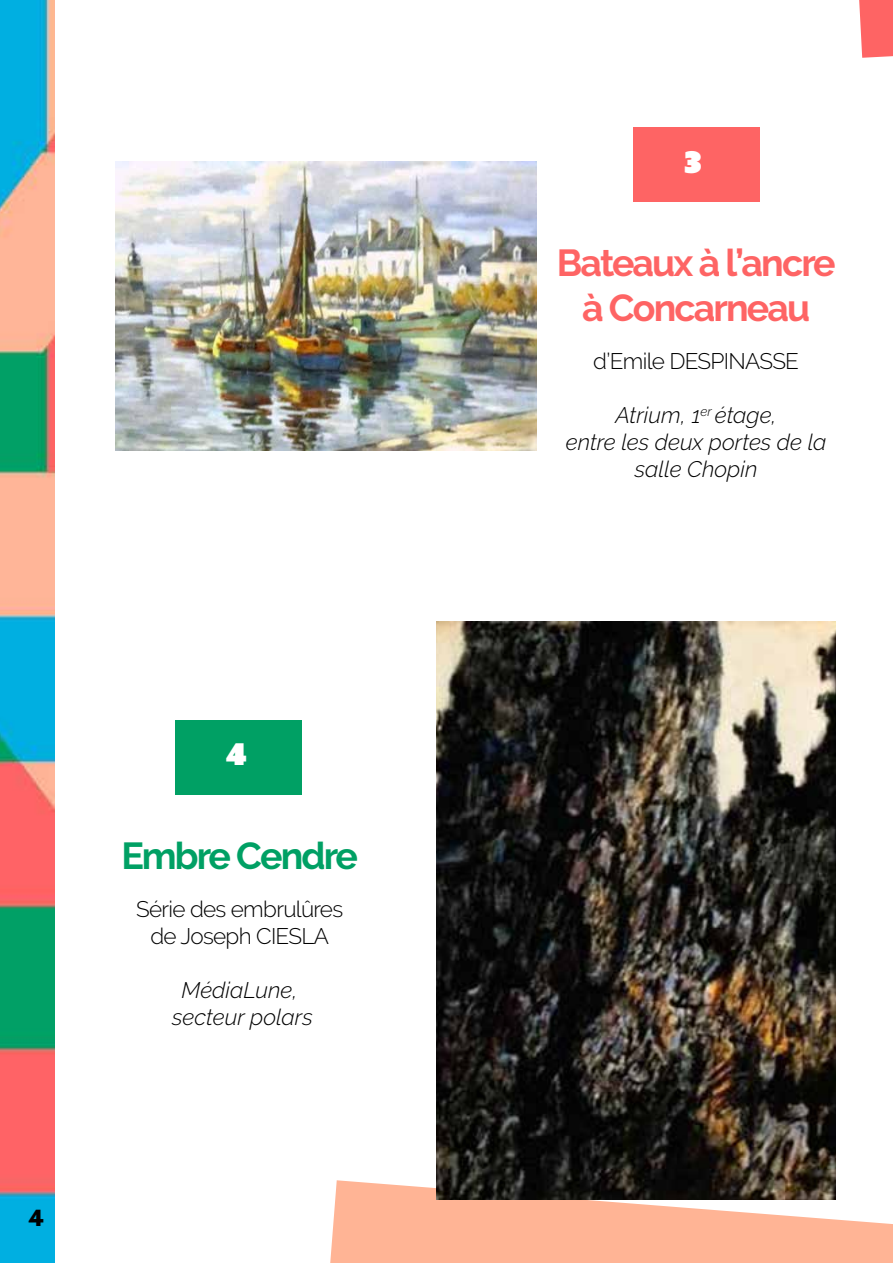
<style>
.page{position:relative;width:893px;height:1263px;background:#fff}
.page>*{position:absolute;margin:0;border:0;box-sizing:border-box;transform-origin:0 0}
.t1{font:700 37.5px/45px "Raleway";letter-spacing:-.05em;color:#fe6464;text-align:center}
.t2{font:700 37.5px "Raleway";letter-spacing:-.05em;color:#00a064}
.t3{font:30px "Azo Sans Uber";color:#fff}
.t4{font:italic 300 22.5px/27px "Raleway";color:#000;text-align:center}
.t5{font:300 22.5px/27px "Raleway";letter-spacing:-.03em;color:#000;text-align:center}
.t6{font:900 22.5px "Azo Sans";color:#000}
</style>
<div class="page">
<img style="left:0;top:0;width:54px;height:1263px">
<img style="left:115px;top:162px;width:421px;height:288px">
<div style="left:633px;top:128px;width:126px;height:74px;background:#fe6464"></div>
<div style="left:175px;top:720px;width:126px;height:75px;background:#00a064"></div>
<svg style="left:859px;top:0;width:34px;height:58px"></svg>
<svg style="left:330px;top:1180px;width:563px;height:83px;fill:#ffb495"></svg>
<img style="left:437px;top:621px;width:399px;height:578px">
<p class="t6" style="left:28px;top:1203px;width:17px">4</p>
<h2 class="t3" style="left:226px;top:734px;width:23px">4</h2>
<h1 class="t2" style="left:121px;top:834px;width:238px">Embre Cendre</h1>
<p class="t5" style="left:136px;top:895px;width:209px">Série des embrulûres de Joseph CIESLA</p>
<p class="t4" style="left:172px;top:976px;width:142px">MédiaLune, secteur polars</p>
<h2 class="t3" style="left:684px;top:142px;width:19px">3</h2>
<h1 class="t1" style="left:557px;top:241px;width:280px">Bateaux à l’ancre à Concarneau</h1>
<p class="t5" style="left:593px;top:348px;width:207px">d’Emile DESPINASSE</p>
<p class="t4" style="left:566px;top:402px;width:262px">Atrium, 1<sup>er</sup> étage,<br>entre les deux portes de la salle Chopin</p>
</div>
